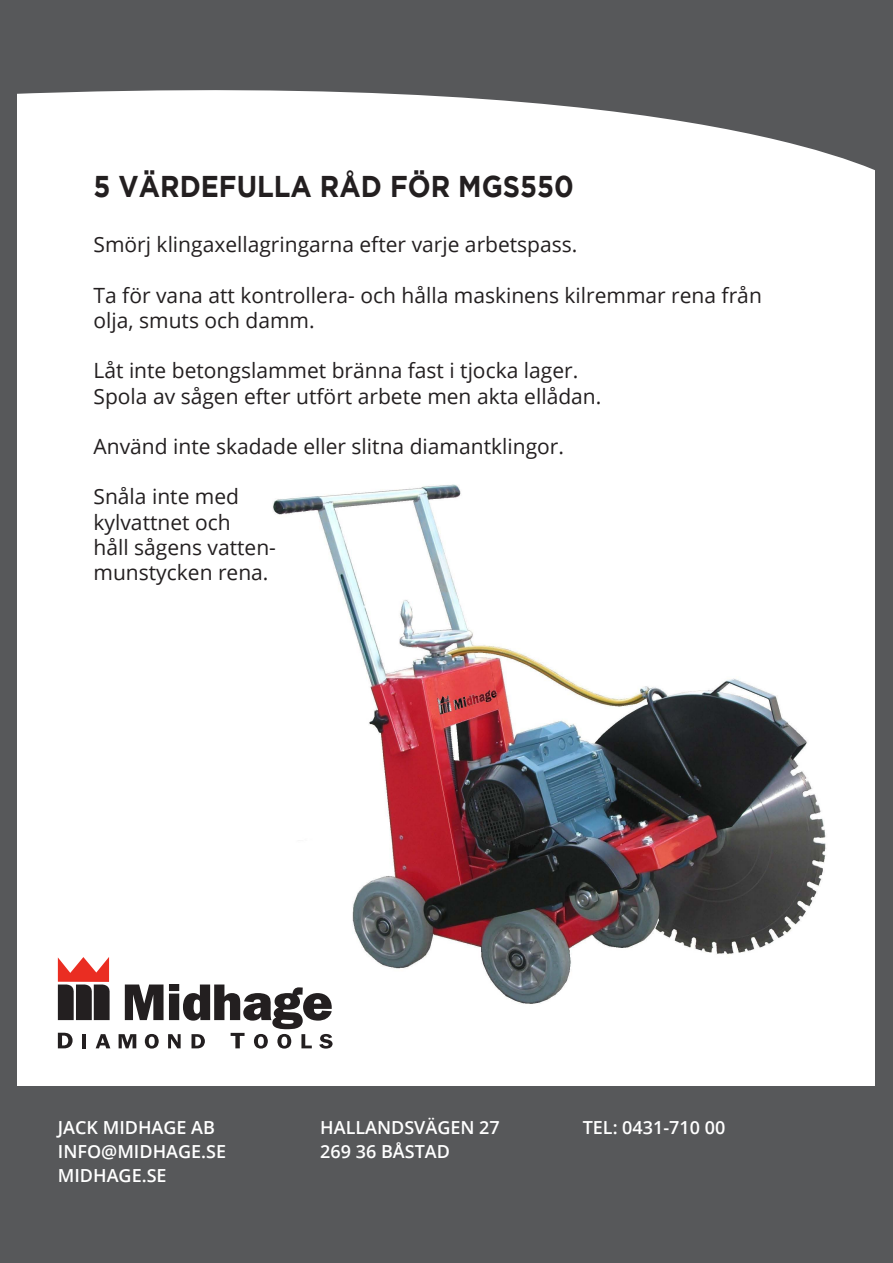
<style>
.page{position:relative;width:893px;height:1263px;background:#fff}
.page>*{position:absolute;margin:0;border:0;box-sizing:border-box;transform-origin:0 0}
.t1{font:700 30px "Gotham";color:#231f20;scale:.9 1}
.t2{font:21px/25.2px "Open Sans";color:#231f20}
.t3{font:600 18px "Open Sans";color:#fff}
</style>
<div class="page">
<img style="left:273px;top:484px;width:553px;height:520px">
<div style="left:0;top:1087px;width:893px;height:176px;background:#57585a"></div>
<div style="left:0;top:0;width:17px;height:1262px;background:#57585a"></div>
<div style="left:876px;top:0;width:17px;height:1263px;background:#57585a"></div>
<svg style="left:58px;top:1033px;width:15px;height:15px"></svg>
<hr style="left:82px;top:1034px;width:4px;height:14px;background:#231f20">
<svg style="left:96px;top:1034px;width:14px;height:14px"></svg>
<svg style="left:119px;top:984px;width:214px;height:64px"></svg>
<svg style="left:58px;top:957px;width:52px;height:63px"></svg>
<svg style="left:17px;top:0;width:859px;height:180px;fill:#57585a"></svg>
<p class="t1" style="left:94px;top:169px;width:535px">5 VÄRDEFULLA RÅD FÖR MGS550</p>
<p class="t2" style="left:94px;top:231px;width:485px">Smörj klingaxellagringarna efter varje arbetspass.</p>
<p class="t2" style="left:94px;top:282px;width:670px">Ta för vana att kontrollera- och hålla maskinens kilremmar rena från olja, smuts och damm.</p>
<p class="t2" style="left:94px;top:357px;width:486px">Låt inte betongslammet bränna fast i tjocka lager.</p>
<p class="t2" style="left:94px;top:383px;width:509px">Spola av sågen efter utfört arbete men akta ellådan.</p>
<p class="t2" style="left:94px;top:433px;width:472px">Använd inte skadade eller slitna diamantklingor.</p>
<p class="t2" style="left:94px;top:483px;width:147px">Snåla inte med</p>
<p class="t2" style="left:94px;top:509px;width:139px">kylvattnet och</p>
<p class="t2" style="left:94px;top:534px;width:184px">håll sågens vatten&shy;munstycken rena.</p>
<p class="t3" style="left:58px;top:1115px;width:159px">JACK MIDHAGE AB</p>
<p class="t3" style="left:58px;top:1139px;width:170px">INFO@MIDHAGE.SE</p>
<p class="t3" style="left:58px;top:1163px;width:110px">MIDHAGE.SE</p>
<p class="t3" style="left:320px;top:1115px;width:181px">HALLANDSVÄGEN 27</p>
<p class="t3" style="left:320px;top:1139px;width:131px">269 36 BÅSTAD</p>
<p class="t3" style="left:583px;top:1115px;width:144px">TEL: 0431-710 00</p>
</div>
